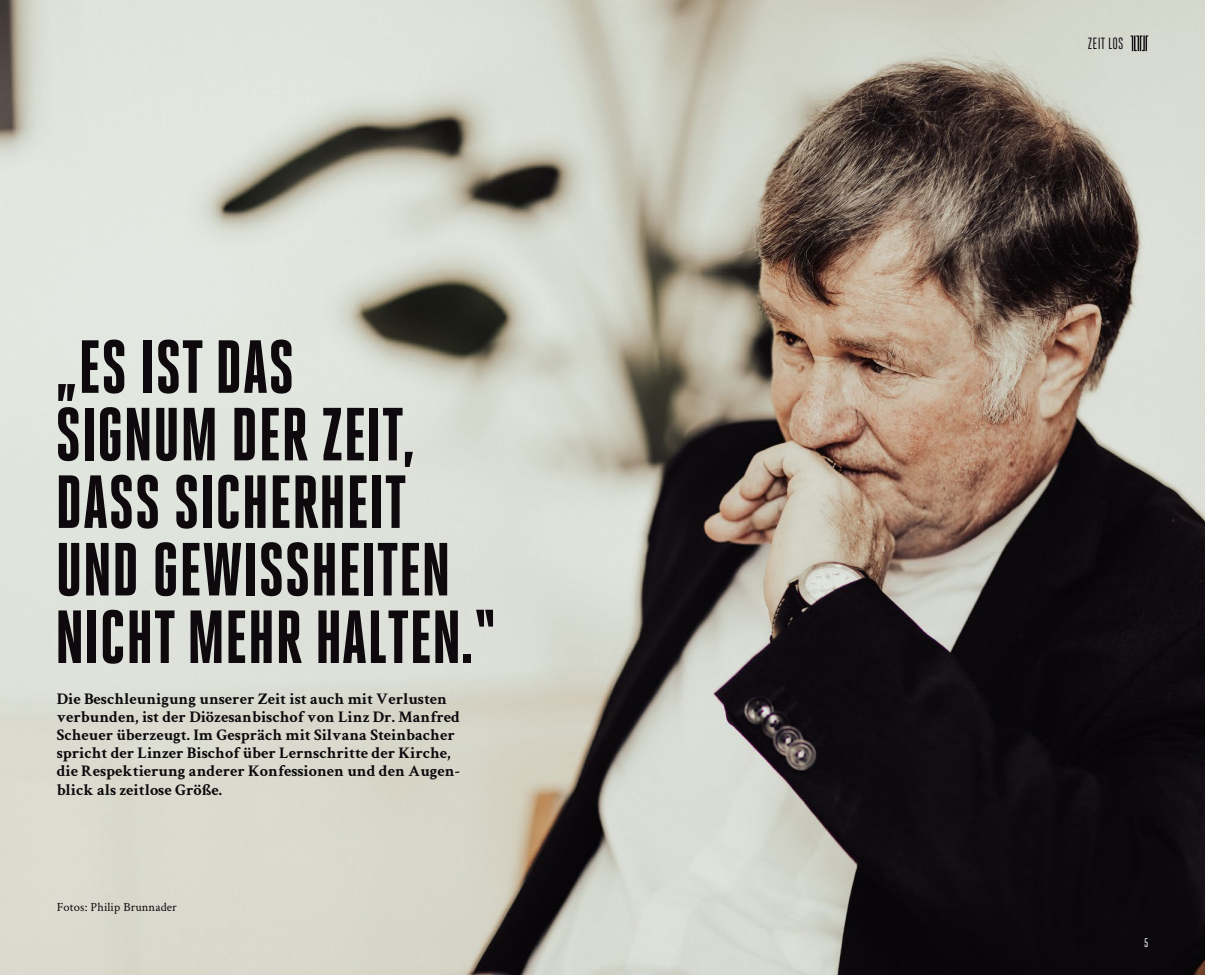
<style>
.page{position:relative;width:1205px;height:975px;background:#fff}
.page>*{position:absolute;margin:0;border:0;box-sizing:border-box;transform-origin:0 0}
.FOYER5_HEADLINE{font:800 75px/67.5px "Heroic Condensed";color:#0e090d}
.FOYER5_INTRO{font:700 16.25px/18.1px "Crimson Text";color:#0c0a0d}
.t1{font:16.25px "Heroic Condensed";letter-spacing:.01em;color:#130e14}
.FOYER5_FLIESSTEXT{font:12.5px "Crimson Text";letter-spacing:.01em;color:#0f0a10}
.t2{font:12.5px "Heroic Condensed";color:#fff}
</style>
<div class="page">
<img style="left:0;top:0;width:1205px;height:974px">
<svg style="left:1130px;top:35px;width:18px;height:16px"></svg>
<p class="FOYER5_HEADLINE" style="left:55px;top:333px;width:241px">„ES IST DAS</p>
<p class="FOYER5_HEADLINE" style="left:55px;top:401px;width:361px">SIGNUM DER ZEIT,<br>DASS SICHERHEIT</p>
<p class="FOYER5_HEADLINE" style="left:55px;top:536px;width:442px">UND GEWISSHEITEN<br>NICHT MEHR HALTEN.“</p>
<p class="FOYER5_INTRO" style="left:57px;top:688px;width:405px">Die Beschleunigung unserer Zeit ist auch mit Verlusten verbunden, ist der Diözesanbischof von Linz Dr. Manfred Scheuer überzeugt. Im Gespräch mit Silvana Steinbacher spricht der Linzer Bischof über Lernschritte der Kirche, die Respektierung anderer Konfessionen und den Augen&shy;blick als zeitlose Größe.</p>
<p class="FOYER5_FLIESSTEXT" style="left:57px;top:898px;width:122px">Fotos: Philip Brunnader</p>
<p class="t1" style="left:1088px;top:35px;width:37px">ZEIT LOS</p>
<p class="t2" style="left:1144px;top:935px;width:6px">5</p>
</div>
